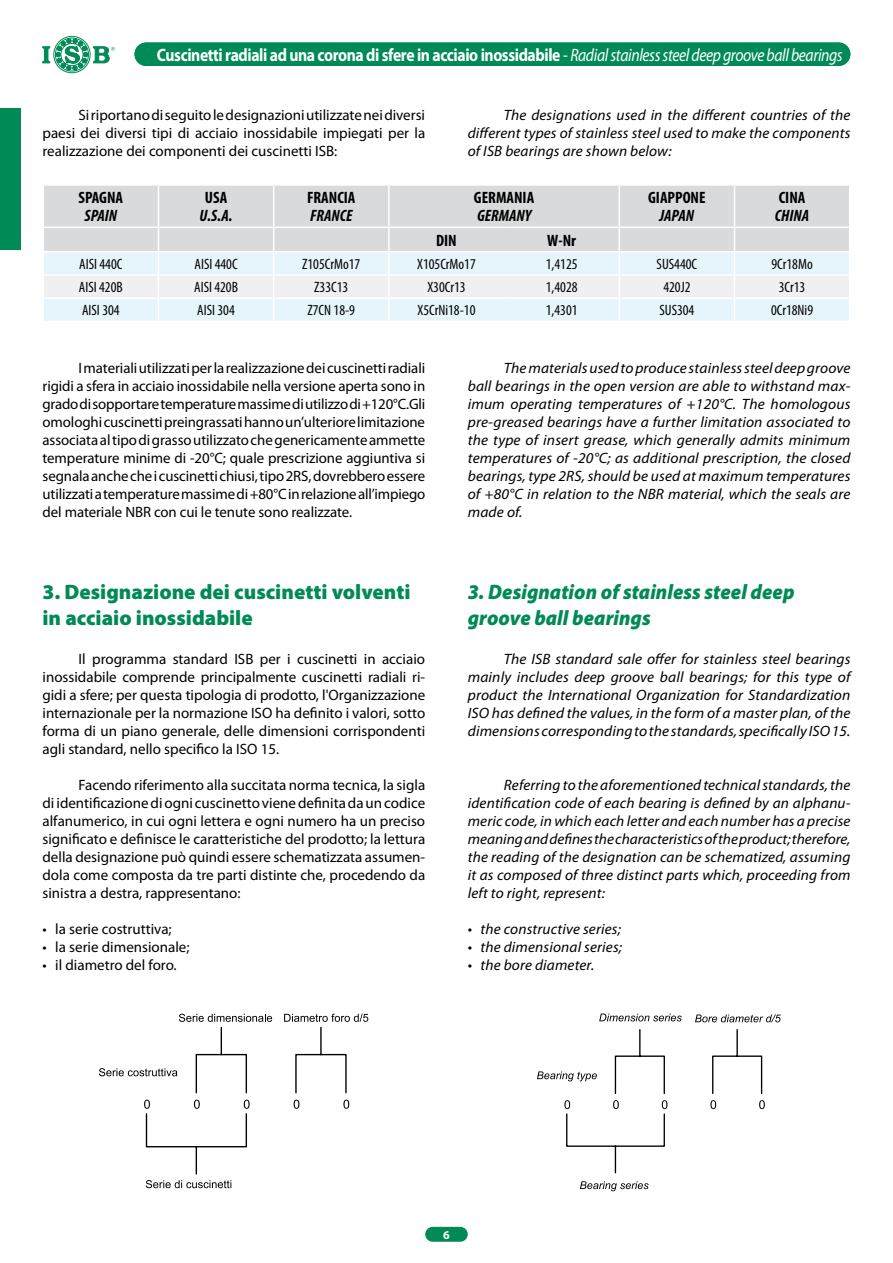
<style>
.page{position:relative;width:893px;height:1263px;background:#fff}
.page>*{position:absolute;margin:0;border:0;box-sizing:border-box;transform-origin:0 0}
.t1{font:900 21px/25.5px "Myriad Pro";color:#008a56}
.t2{font:italic 900 21px/25.5px "Myriad Pro";color:#008a56;scale:.95 1}
.t3{font:700 18px "Myriad Pro";letter-spacing:-.025em;color:#fff;scale:.87 1}
.t4{font:700 condensed 16.5px "Myriad Pro";color:#000}
.t5{font:italic 700 condensed 16.5px "Myriad Pro";color:#000}
.t6{font:15px/18px "Myriad Pro";color:#000;text-align:justify}
.t7{font:italic 15px/18px "Myriad Pro";letter-spacing:.01em;color:#000;text-align:justify}
.t8{font:condensed 15px "Myriad Pro";color:#000}
.t9{font:700 12px "Myriad Pro";color:#fff}
.s1{font-weight:400}
.s2{font-weight:400;font-style:italic}
</style>
<div class="page">
<div style="left:425px;top:1227px;width:43px;height:15px;background:#008a56;border-radius:7px"></div>
<svg style="left:42px;top:36px;width:73px;height:37px"></svg>
<div style="left:135px;top:43px;width:715px;height:23px;background:#008a56;border-radius:12px"></div>
<svg style="left:99px;top:1014px;width:269px;height:174px"></svg>
<svg style="left:599px;top:1013px;width:83px;height:8px"></svg>
<svg style="left:580px;top:1181px;width:69px;height:10px"></svg>
<svg style="left:695px;top:1014px;width:86px;height:8px"></svg>
<svg style="left:537px;top:1029px;width:228px;height:145px"></svg>
<div style="left:0;top:109px;width:21px;height:141px;background:#008a56"></div>
<svg style="left:44px;top:185px;width:805px;height:136px"></svg>
<p class="t3" style="left:157px;top:45px;width:790px">Cuscinetti radiali ad una corona di sfere in acciaio inossidabile <span class="s1">-</span> <span class="s2">Radial stainless steel deep groove ball bearings</span></p>
<p class="t6" style="left:43px;top:106px;width:384px;text-indent:36px">Si riportano di seguito le designazioni utilizzate nei diversi paesi dei diversi tipi di acciaio inossidabile impiegati per la realizzazione dei componenti dei cuscinetti ISB:</p>
<p class="t7" style="left:468px;top:106px;width:384px;text-indent:36px">The designations used in the different countries of the different types of stainless steel used to make the components of ISB bearings are shown below:</p>
<p class="t4" style="left:79px;top:189px;width:46px">SPAGNA</p>
<p class="t5" style="left:84px;top:207px;width:34px">SPAIN</p>
<p class="t4" style="left:205px;top:189px;width:24px">USA</p>
<p class="t5" style="left:199px;top:207px;width:35px">U.S.A.</p>
<p class="t4" style="left:307px;top:189px;width:50px">FRANCIA</p>
<p class="t5" style="left:310px;top:207px;width:44px">FRANCE</p>
<p class="t4" style="left:474px;top:189px;width:62px">GERMANIA</p>
<p class="t5" style="left:477px;top:207px;width:56px">GERMANY</p>
<p class="t4" style="left:436px;top:231px;width:22px">DIN</p>
<p class="t4" style="left:547px;top:231px;width:30px">W-Nr</p>
<p class="t4" style="left:648px;top:189px;width:59px">GIAPPONE</p>
<p class="t5" style="left:660px;top:207px;width:36px">JAPAN</p>
<p class="t4" style="left:779px;top:189px;width:28px">CINA</p>
<p class="t5" style="left:775px;top:207px;width:36px">CHINA</p>
<p class="t8" style="left:79px;top:255px;width:45px">AISI 440C</p>
<p class="t8" style="left:194px;top:255px;width:45px">AISI 440C</p>
<p class="t8" style="left:302px;top:255px;width:60px">Z105CrMo17</p>
<p class="t8" style="left:417px;top:255px;width:60px">X105CrMo17</p>
<p class="t8" style="left:546px;top:255px;width:33px">1,4125</p>
<p class="t8" style="left:657px;top:255px;width:42px">SUS440C</p>
<p class="t8" style="left:771px;top:255px;width:43px">9Cr18Mo</p>
<p class="t8" style="left:79px;top:278px;width:45px">AISI 420B</p>
<p class="t8" style="left:194px;top:278px;width:45px">AISI 420B</p>
<p class="t8" style="left:314px;top:278px;width:36px">Z33C13</p>
<p class="t8" style="left:427px;top:278px;width:40px">X30Cr13</p>
<p class="t8" style="left:546px;top:278px;width:33px">1,4028</p>
<p class="t8" style="left:663px;top:278px;width:29px">420J2</p>
<p class="t8" style="left:779px;top:278px;width:28px">3Cr13</p>
<p class="t8" style="left:82px;top:301px;width:39px">AISI 304</p>
<p class="t8" style="left:197px;top:301px;width:39px">AISI 304</p>
<p class="t8" style="left:307px;top:301px;width:49px">Z7CN 18-9</p>
<p class="t8" style="left:417px;top:301px;width:59px">X5CrNi18-10</p>
<p class="t8" style="left:546px;top:301px;width:33px">1,4301</p>
<p class="t8" style="left:659px;top:301px;width:37px">SUS304</p>
<p class="t8" style="left:771px;top:301px;width:44px">0Cr18Ni9</p>
<p class="t6" style="left:43px;top:359px;width:384px;text-indent:36px">I materiali utilizzati per la realizzazione dei cuscinetti radiali rigidi a sfera in acciaio inossidabile nella versione aperta sono in grado di sopportare temperature massime di utilizzo di +120°C.Gli omologhi cuscinetti preingrassati hanno un’ulteriore limitazione associata al tipo di grasso utilizzato che genericamente ammette temperature minime di -20°C; quale prescrizione aggiuntiva si segnala anche che i cuscinetti chiusi, tipo 2RS, dovrebbero essere utilizzati a temperature massime di +80°C in relazione all’impiego del materiale NBR con cui le tenute sono realizzate.</p>
<p class="t7" style="left:468px;top:359px;width:384px;text-indent:36px">The materials used to produce stainless steel deep groove ball bearings in the open version are able to withstand max&shy;imum operating temperatures of +120°C. The homologous pre-greased bearings have a further limitation associated to the type of insert grease, which generally admits minimum temperatures of -20°C; as additional prescription, the closed bearings, type 2RS, should be used at maximum temperatures of +80°C in relation to the NBR material, which the seals are made of.</p>
<h1 class="t1" style="left:43px;top:578px;width:370px">3. Designazione dei cuscinetti volventi in acciaio inossidabile</h1>
<p class="t6" style="left:43px;top:650px;width:384px;text-indent:36px">Il programma standard ISB per i cuscinetti in acciaio inossidabile comprende principalmente cuscinetti radiali ri&shy;gidi a sfere; per questa tipologia di prodotto, l'Organizzazione internazionale per la normazione ISO ha definito i valori, sotto forma di un piano generale, delle dimensioni corrispondenti agli standard, nello specifico la ISO 15.</p>
<p class="t6" style="left:43px;top:776px;width:384px;text-indent:36px">Facendo riferimento alla succitata norma tecnica, la sigla di identificazione di ogni cuscinetto viene definita da un codice alfanumerico, in cui ogni lettera e ogni numero ha un preciso significato e definisce le caratteristiche del prodotto; la lettura della designazione può quindi essere schematizzata assumen&shy;dola come composta da tre parti distinte che, procedendo da sinistra a destra, rappresentano:</p>
<p class="t6" style="left:43px;top:920px;width:131px">• la serie costruttiva;</p>
<p class="t6" style="left:43px;top:938px;width:149px">• la serie dimensionale;</p>
<p class="t6" style="left:43px;top:956px;width:136px">• il diametro del foro.</p>
<h1 class="t2" style="left:468px;top:580px;width:346px">3. Designation of stainless steel deep groove ball bearings</h1>
<p class="t7" style="left:468px;top:651px;width:384px;text-indent:36px">The ISB standard sale offer for stainless steel bearings mainly includes deep groove ball bearings; for this type of product the International Organization for Standardization ISO has defined the values, in the form of a master plan, of the dimensions corresponding to the standards, specifically ISO 15.</p>
<p class="t7" style="left:468px;top:777px;width:384px;text-indent:36px">Referring to the aforementioned technical standards, the identification code of each bearing is defined by an alphanu&shy;meric code, in which each letter and each number has a precise meaning and defines the characteristics of the product; therefore, the reading of the designation can be schematized, assuming it as composed of three distinct parts which, proceeding from left to right, represent:</p>
<p class="t7" style="left:468px;top:921px;width:155px">• the constructive series;</p>
<p class="t7" style="left:468px;top:939px;width:156px">• the dimensional series;</p>
<p class="t7" style="left:468px;top:957px;width:128px">• the bore diameter.</p>
<p class="t9" style="left:443px;top:1228px;width:8px">6</p>
</div>
